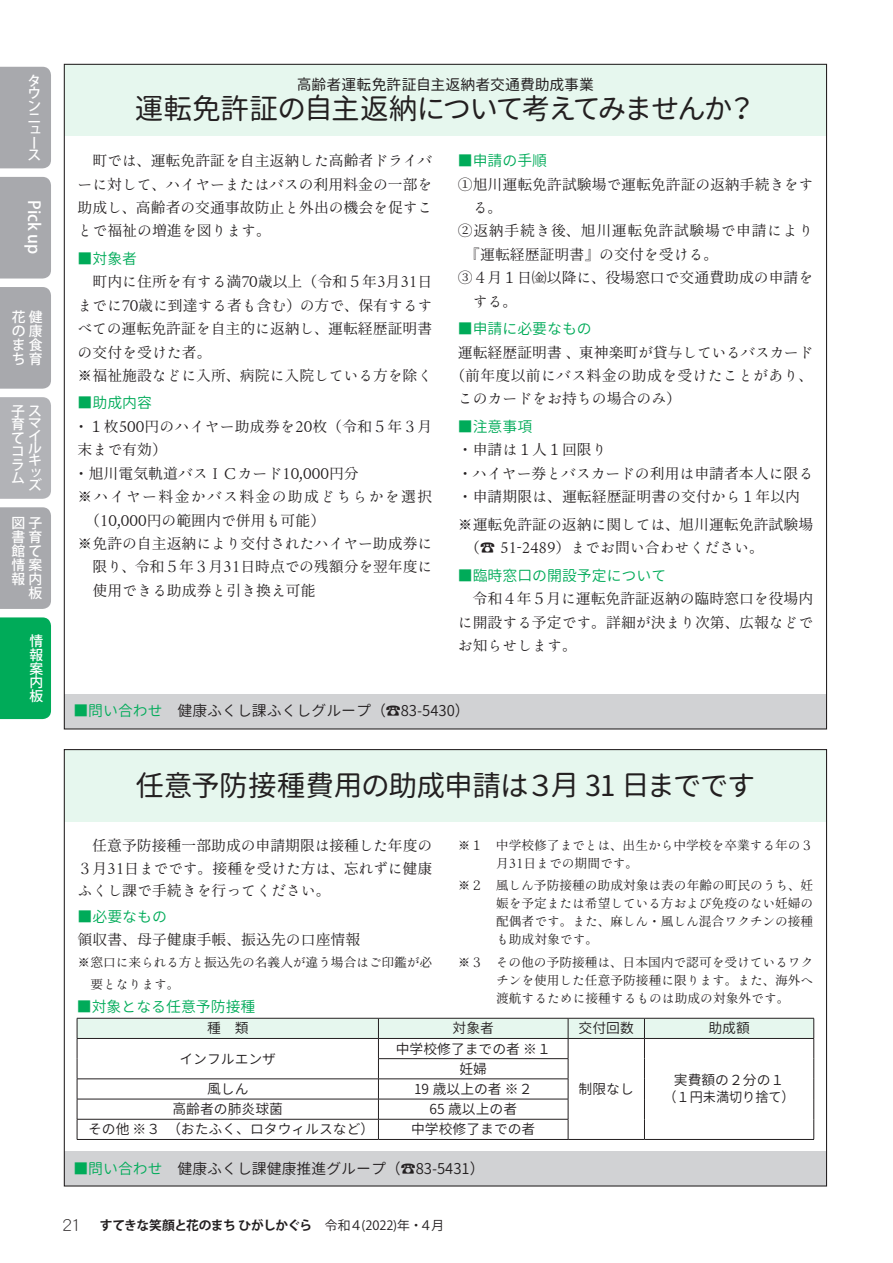
<style>
.page{position:relative;width:893px;height:1263px;background:#fff}
.page>*{position:absolute;margin:0;border:0;box-sizing:border-box;transform-origin:0 0}
.t1{font:28.65px "Gen Jyuu Gothic";letter-spacing:-.065em;color:#231f20}
.t2{font:28.65px "Gen Jyuu Gothic";letter-spacing:-.045em;color:#231f20}
.t3{font:500 16.5px "Koz Go Pro";letter-spacing:-.005em;color:#fff}
.t4{font:15.9px "DF Maru Gothic Lt WINP RKSJ H";color:#231f20}
.t5{font:14.85px/23.4px "Gen Ei Chikugo Min 2 R";color:#231f20;text-align:justify}
.t6{font:14.85px "Gen Jyuu Gothic";color:#00ab59}
.t7{font:14.85px "Gen Jyuu Gothic";color:#231f20}
.t8{font:14.85px "Gen Ei Chikugo Min 2 R";letter-spacing:.02em;color:#231f20}
.t9{font:14.85px "Gen Ei Chikugo Min 2 R";letter-spacing:.045em;color:#231f20}
.t10{font:14.85px "Gen Ei Chikugo Min 2 R";letter-spacing:.085em;color:#231f20}
.t11{font:14.85px "Gen Jyuu Gothic";letter-spacing:.005em;color:#231f20}
.t12{font:13.8px/17px "Gen Jyuu Gothic";color:#231f20;text-align:center}
.t13{font:500 13.8px/13.8px "Koz Go Pro";color:#fff;text-align:justify}
.t14{font:12.75px/18px "Gen Ei Chikugo Min 2 R";letter-spacing:-.005em;color:#231f20}
.t15{font:700 12.75px "Koz Go Pro";letter-spacing:-.045em;color:#231f20}
.s1{color:#00ab59}
.s2{font-weight:400}
</style>
<div class="page">
<div style="left:65px;top:65px;width:761px;height:71px;background:#e6f7ee"></div>
<div style="left:65px;top:694px;width:761px;height:34px;background:#d1d2d4"></div>
<div style="left:65px;top:750px;width:761px;height:71px;background:#e6f7ee"></div>
<div style="left:65px;top:1151px;width:761px;height:34px;background:#d1d2d4"></div>
<hr style="left:568px;top:1139px;width:76px;height:1px;background:#231f20">
<hr style="left:644px;top:1139px;width:170px;height:1px;background:#231f20">
<svg style="left:77px;top:1018px;width:737px;height:121px"></svg>
<hr style="left:77px;top:1139px;width:301px;height:1px;background:#231f20">
<hr style="left:378px;top:1139px;width:190px;height:1px;background:#231f20">
<div style="left:0;top:177px;width:51px;height:101px;background:#a8a9ad"></div>
<div style="left:0;top:67px;width:51px;height:101px;background:#a8a9ad"></div>
<div style="left:0;top:287px;width:51px;height:102px;background:#a8a9ad"></div>
<div style="left:0;top:397px;width:51px;height:102px;background:#b2b3b7"></div>
<div style="left:0;top:507px;width:51px;height:102px;background:#a8a9ad"></div>
<div style="left:0;top:617px;width:51px;height:102px;background:#00ab59"></div>
<p class="t13" style="left:27px;top:75px;width:14px;line-height:12.5px;text-align:left">タウンニュース</p>
<p class="t3" style="left:45px;top:200px;width:55px;rotate:90deg">Pick up</p>
<p class="t13" style="left:12px;top:311px;width:32px">花健の康ま食ち育</p>
<p class="t13" style="left:11px;top:405px;width:31px;text-align:left">子ス育マて<br>コ<br>ラ<br>ム</p>
<p class="t13" style="left:28px;top:430px;width:15px;line-height:12.5px">イルキッズ</p>
<p class="t13" style="left:11px;top:517px;width:32px;text-align:right">図子書育館て情案報内板</p>
<p class="t13" style="left:30px;top:635px;width:15px">情報案内板</p>
<p class="t11" style="left:297px;top:74px;width:299px">高齢者運転免許証自主返納者交通費助成事業</p>
<h1 class="t1" style="left:135px;top:88px;width:623px">運転免許証の自主返納について考えてみませんか？</h1>
<p class="t5" style="left:78px;top:149px;width:356px">　町では、運転免許証を自主返納した高齢者ドライバーに対して、ハイヤーまたはバスの利用料金の一部を助成し、高齢者の交通事故防止と外出の機会を促すことで福祉の増進を図ります。</p>
<p class="t6" style="left:78px;top:247px;width:61px">■対象者</p>
<p class="t5" style="left:78px;top:270px;width:356px;text-align:left">　町内に住所を有する満70歳以上（令和５年3月31日までに70歳に到達する者も含む）の方で、保有するすべての運転免許証を自主的に返納し、運転経歴証明書の交付を受けた者。<br>※福祉施設などに入所、病院に入院している方を除く</p>
<p class="t6" style="left:78px;top:392px;width:76px">■助成内容</p>
<p class="t5" style="left:74px;top:415px;width:360px">・１枚500円のハイヤー助成券を20枚（令和５年３月</p>
<p class="t5" style="left:78px;top:438px;width:91px">末まで有効）</p>
<p class="t5" style="left:74px;top:461px;width:286px">・旭川電気軌道バスＩＣカード10,000円分</p>
<p class="t10" style="left:78px;top:489px;width:356px">※ハイヤー料金かバス料金の助成どちらかを選択</p>
<p class="t5" style="left:85px;top:508px;width:242px">（10,000円の範囲内で併用も可能）</p>
<p class="t5" style="left:78px;top:531px;width:356px">※免許の自主返納により交付されたハイヤー助成券に</p>
<p class="t5" style="left:92px;top:555px;width:341px">限り、令和５年３月31日時点での残額分を翌年度に</p>
<p class="t5" style="left:92px;top:578px;width:225px">使用できる助成券と引き換え可能</p>
<p class="t6" style="left:458px;top:150px;width:91px">■申請の手順</p>
<p class="t5" style="left:458px;top:172px;width:357px">①旭川運転免許試験場で運転免許証の返納手続きをす</p>
<p class="t5" style="left:473px;top:196px;width:31px">る。</p>
<p class="t9" style="left:458px;top:223px;width:357px">②返納手続き後、旭川運転免許試験場で申請により</p>
<p class="t5" style="left:465px;top:242px;width:254px">『運転経歴証明書』の交付を受ける。</p>
<p class="t5" style="left:458px;top:266px;width:357px">③４月１日㈮以降に、役場窓口で交通費助成の申請を</p>
<p class="t5" style="left:473px;top:289px;width:46px">する。</p>
<p class="t6" style="left:458px;top:318px;width:135px">■申請に必要なもの</p>
<p class="t5" style="left:458px;top:340px;width:357px">運転経歴証明書、東神楽町が貸与しているバスカード</p>
<p class="t8" style="left:450px;top:368px;width:364px">（前年度以前にバス料金の助成を受けたことがあり、</p>
<p class="t5" style="left:458px;top:387px;width:225px">このカードをお持ちの場合のみ）</p>
<p class="t6" style="left:458px;top:415px;width:76px">■注意事項</p>
<p class="t5" style="left:458px;top:438px;width:357px;text-align:left">・申請は１人１回限り<br>・ハイヤー券とバスカードの利用は申請者本人に限る・申請期限は、運転経歴証明書の交付から１年以内</p>
<p class="t5" style="left:465px;top:512px;width:349px;text-indent:-7px">※運転免許証の返納に関しては、旭川運転免許試験場（☎ 51-2489）までお問い合わせください。</p>
<p class="t6" style="left:458px;top:564px;width:210px">■臨時窓口の開設予定について</p>
<p class="t5" style="left:458px;top:587px;width:357px">　令和４年５月に運転免許証返納の臨時窓口を役場内に開設する予定です。詳細が決まり次第、広報などでお知らせします。</p>
<p class="t7" style="left:73px;top:700px;width:398px"><span class="s1">■問い合わせ</span>　健康ふくし課ふくしグループ（☎83-5430）</p>
<h1 class="t2" style="left:135px;top:765px;width:621px">任意予防接種費用の助成申請は３月 31 日までです</h1>
<p class="t14" style="left:496px;top:836px;width:319px;text-indent:-38px">※１　中学校修了までとは、出生から中学校を卒業する年の３月31日までの期間です。</p>
<p class="t14" style="left:496px;top:876px;width:319px;text-align:justify;text-indent:-38px">※２　風しん予防接種の助成対象は表の年齢の町民のうち、妊娠を予定または希望している方および免疫のない妊婦の配偶者です。また、麻しん・風しん混合ワクチンの接種も助成対象です。</p>
<p class="t14" style="left:496px;top:953px;width:319px;text-align:justify;text-indent:-38px">※３　その他の予防接種は、日本国内で認可を受けているワクチンを使用した任意予防接種に限ります。また、海外へ渡航するために接種するものは助成の対象外です。</p>
<p class="t5" style="left:78px;top:835px;width:356px;line-height:22.4px">　任意予防接種一部助成の申請期限は接種した年度の３月31日までです。接種を受けた方は、忘れずに健康ふくし課で手続きを行ってください。</p>
<p class="t6" style="left:78px;top:906px;width:91px">■必要なもの</p>
<p class="t5" style="left:78px;top:928px;width:284px">領収書、母子健康手帳、振込先の口座情報</p>
<p class="t14" style="left:90px;top:950px;width:343px;line-height:22.4px;text-indent:-13px">※窓口に来られる方と振込先の名義人が違う場合はご印鑑が必要となります。</p>
<p class="t6" style="left:77px;top:995px;width:180px">■対象となる任意予防接種</p>
<p class="t12" style="left:207px;top:1019px;width:43px">種　類</p>
<p class="t12" style="left:453px;top:1019px;width:43px">対象者</p>
<p class="t12" style="left:579px;top:1019px;width:57px">交付回数</p>
<p class="t12" style="left:708px;top:1019px;width:43px">助成額</p>
<p class="t12" style="left:179px;top:1050px;width:98px">インフルエンザ</p>
<p class="t12" style="left:396px;top:1040px;width:157px">中学校修了までの者 ※１</p>
<p class="t12" style="left:459px;top:1060px;width:29px">妊婦</p>
<p class="t12" style="left:579px;top:1080px;width:57px">制限なし</p>
<p class="t12" style="left:663px;top:1071px;width:133px">実費額の２分の１<br>（１円未満切り捨て）</p>
<p class="t12" style="left:207px;top:1080px;width:43px">風しん</p>
<p class="t12" style="left:414px;top:1080px;width:120px">19 歳以上の者 ※２</p>
<p class="t12" style="left:172px;top:1100px;width:112px">高齢者の肺炎球菌</p>
<p class="t12" style="left:429px;top:1100px;width:89px">65 歳以上の者</p>
<p class="t12" style="left:88px;top:1120px;width:288px">その他 ※３　（おたふく、ロタウィルスなど）</p>
<p class="t12" style="left:411px;top:1120px;width:126px">中学校修了までの者</p>
<p class="t7" style="left:73px;top:1157px;width:413px"><span class="s1">■問い合わせ</span>　健康ふくし課健康推進グループ（☎83-5431）</p>
<p class="t4" style="left:63px;top:1217px;width:19px">21</p>
<p class="t15" style="left:100px;top:1217px;width:346px">すてきな笑顔と花のまち ひがしかぐら <span class="s2">令和４(2022)年・４月</span></p>
</div>
